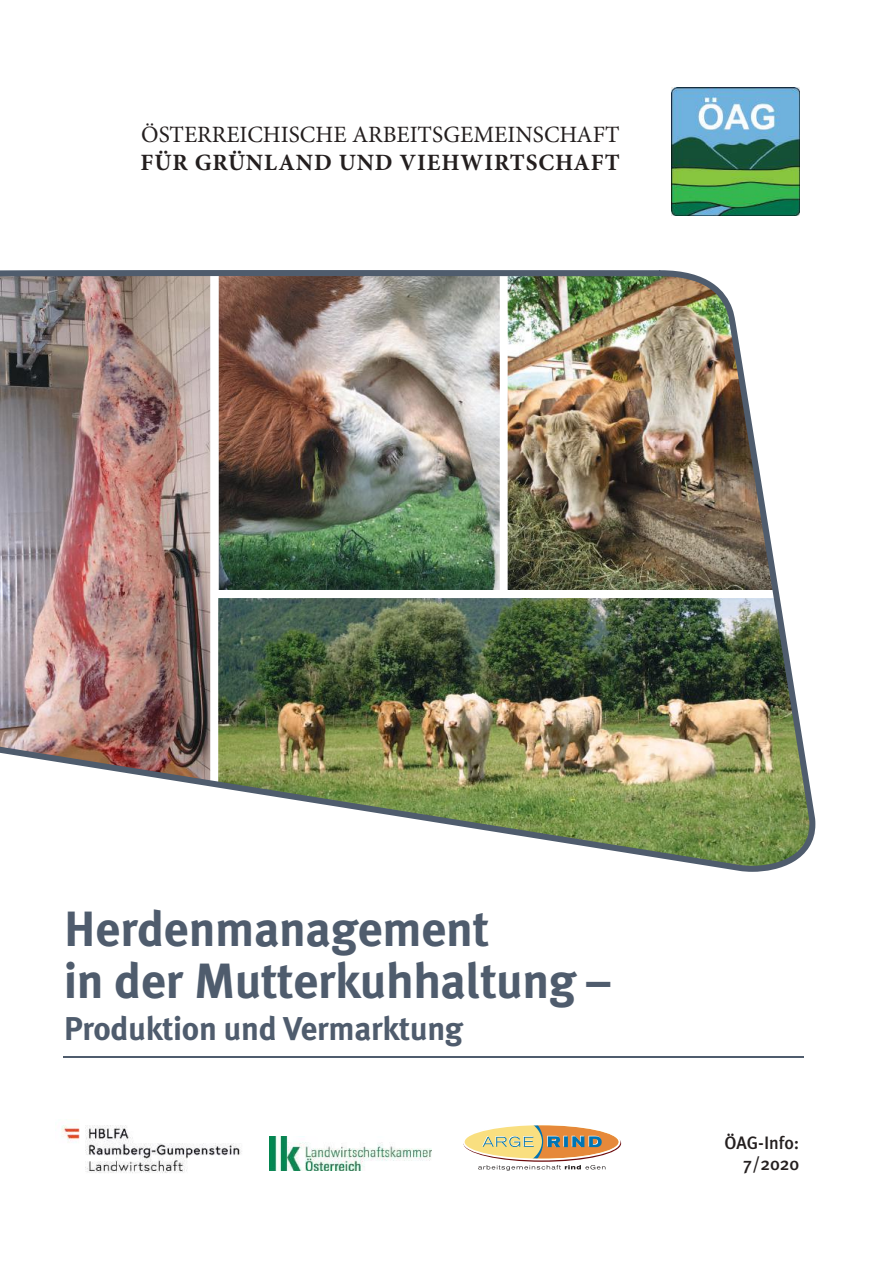
<style>
.page{position:relative;width:893px;height:1263px;background:#fff}
.page>*{position:absolute;margin:0;border:0;box-sizing:border-box;transform-origin:0 0}
.t1{font:700 49.5px/52.5px "Meta Plus";letter-spacing:-.01em;color:#4f5c6d}
.t2{font:700 33px "Meta Plus";letter-spacing:-.01em;color:#4f5c6d}
.t3{font:23.4px "Minion Pro";color:#241f1f}
.t4{font:700 23.4px "Minion Pro";letter-spacing:.04em;color:#241f1f}
.t5{font:500 18px/21px "Meta Plus";color:#241f1f;text-align:right}
</style>
<div class="page">
<img style="left:671px;top:87px;width:128px;height:128px">
<hr style="left:64px;top:1056px;width:740px;height:1px;background:#4f5c6d">
<img style="left:269px;top:1136px;width:163px;height:34px">
<img style="left:61px;top:1125px;width:181px;height:48px">
<img style="left:0;top:270px;width:815px;height:602px">
<svg style="left:463px;top:1125px;width:158px;height:37px"></svg>
<div style="left:463px;top:1123px;width:157px;height:37px;border:2px solid #fff;border-radius:50%"></div>
<svg style="left:465px;top:1125px;width:154px;height:34px"></svg>
<svg style="left:478px;top:1165px;width:127px;height:6px"></svg>
<p class="t3" style="left:141px;top:119px;width:480px">ÖSTERREICHISCHE ARBEITSGEMEINSCHAFT</p>
<p class="t4" style="left:141px;top:146px;width:481px">FÜR GRÜNLAND UND VIEHWIRTSCHAFT</p>
<p class="t1" style="left:64px;top:902px;width:548px">Herdenmanagement<br>in der Mutterkuhhaltung –</p>
<p class="t2" style="left:64px;top:1010px;width:401px">Produktion und Vermarktung</p>
<p class="t5" style="left:724px;top:1132px;width:76px">ÖAG-Info:<br>7/2020</p>
</div>
